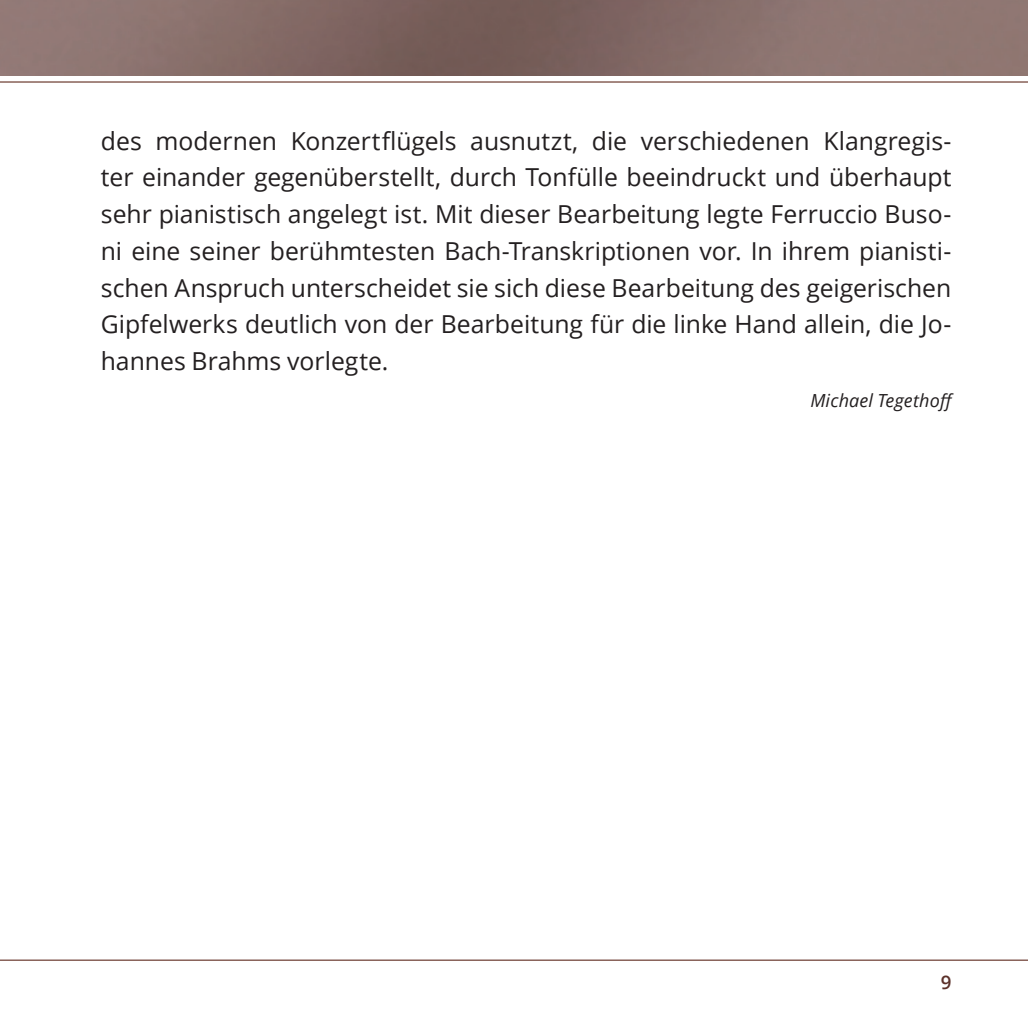
<style>
.page{position:relative;width:1028px;height:1018px;background:#fff}
.page>*{position:absolute;margin:0;border:0;box-sizing:border-box;transform-origin:0 0}
.t1{font:24.6px/36.9px "Open Sans";color:#231f20;text-align:justify}
.t2{font:600 18.6px "Open Sans";color:#5c312a}
.t3{font:italic 18px "Open Sans";letter-spacing:.01em;color:#231f20}
</style>
<div class="page">
<hr style="left:0;top:959px;width:1028px;height:1px;background:#886158">
<hr style="left:0;top:81px;width:1028px;height:2px;background:#886158">
<img style="left:0;top:0;width:1028px;height:75px">
<p class="t1" style="left:101px;top:121px;width:852px">des modernen Konzertflügels ausnutzt, die verschiedenen Klangregis&shy;ter einander gegenüberstellt, durch Tonfülle beeindruckt und überhaupt sehr pianistisch angelegt ist. Mit dieser Bearbeitung legte Ferruccio Buso&shy;ni eine seiner berühmtesten Bach-Transkriptionen vor. In ihrem pianisti&shy;schen Anspruch unterscheidet sie sich diese Bearbeitung des geigerischen Gipfelwerks deutlich von der Bearbeitung für die linke Hand allein, die Jo&shy;hannes Brahms vorlegte.</p>
<p class="t3" style="left:810px;top:388px;width:147px">Michael Tegethoff</p>
<p class="t2" style="left:941px;top:969px;width:12px">9</p>
</div>
